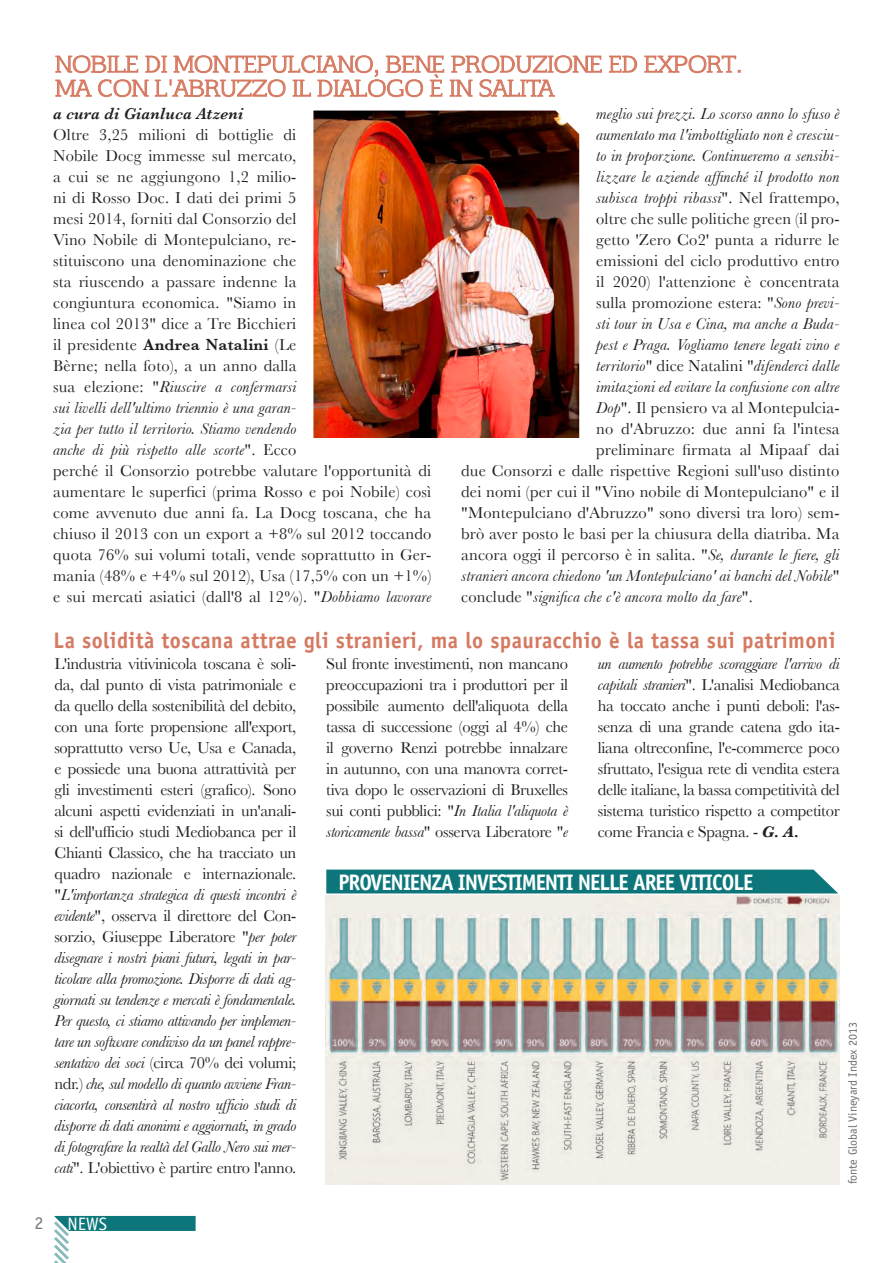
<style>
.page{position:relative;width:893px;height:1263px;background:#fff}
.page>*{position:absolute;margin:0;border:0;box-sizing:border-box;transform-origin:0 0}
.t1{font:22.5px "Aftaserif";color:#d67961}
.t2{font:700 22.5px "Officina Sans Std";letter-spacing:.02em;color:#d67961;scale:.95 1}
.t3{font:700 22.5px "Officina Sans Std";letter-spacing:-.05em;color:#fff;scale:.95 1}
.t4{font:18px "Officina Sans Std";color:#fff}
.t5{font:18px "Officina Sans Std";color:#76787b}
.t6{font:16.5px/21px "Baskerville";letter-spacing:.01em;color:#231f20;text-align:justify}
.t7{font:italic 16.5px "Baskerville";letter-spacing:.01em;color:#231f20}
.t8{font:italic 600 16.5px "Baskerville";letter-spacing:.01em;color:#231f20}
.Firma{font:12px "Officina Sans Std";color:#6c6d70}
.s1{font-weight:600}
.s2{font-style:italic}
.s3{font-style:normal}
.s4{font-weight:700;font-style:italic}
</style>
<div class="page">
<svg style="left:54px;top:1216px;width:142px;height:47px"></svg>
<svg style="left:609px;top:55px;width:28px;height:18px"></svg>
<svg style="left:644px;top:55px;width:97px;height:18px"></svg>
<svg style="left:55px;top:55px;width:547px;height:42px"></svg>
<img style="left:313px;top:111px;width:266px;height:327px">
<img style="left:326px;top:896px;width:514px;height:288px">
<div style="left:337px;top:895px;width:258px;height:19px;background:#f1ede7"></div>
<hr style="left:574px;top:907px;width:259px;height:3px;background:#f1ede7">
<div style="left:326px;top:869px;width:512px;height:24px;background:#0d767a"></div>
<div style="left:337px;top:1164px;width:124px;height:17px;background:#f1ede7"></div>
<p class="t1" style="left:55px;top:50px;width:688px">NOBILE DI MONTEPULCIANO, BENE PRODUZIONE ED EXPORT.</p>
<p class="t1" style="left:55px;top:74px;width:500px">MA CON L'ABRUZZO IL DIALOGO È IN SALITA</p>
<p class="t8" style="left:53px;top:104px;width:192px">a cura di Gianluca Atzeni</p>
<p class="t6" style="left:53px;top:124px;width:380px;text-align:left">Oltre 3,25 milioni di bottiglie di<br>Nobile Docg immesse sul mercato,<br>a cui se ne aggiungono 1,2 milio-<br>ni di Rosso Doc. I dati dei primi 5<br>mesi 2014, forniti dal Consorzio del<br>Vino Nobile di Montepulciano, re-<br>stituiscono una denominazione che<br>sta riuscendo a passare indenne la<br>congiuntura economica. "Siamo in<br>linea col 2013" dice a Tre Bicchieri<br>il presidente <span class="s1">Andrea Natalini</span> (Le<br>Bèrne; nella foto), a un anno dalla<br>sua elezione: "<span class="s2">Riuscire a confermarsi<br>sui livelli dell'ultimo triennio è una garan-<br>zia per tutto il territorio. Stiamo vendendo<br>anche di più rispetto alle scorte</span>". Ecco<br>perché il Consorzio potrebbe valutare l'opportunità di aumentare le superfici (prima Rosso e poi Nobile) così come avvenuto due anni fa. La Docg toscana, che ha chiuso il 2013 con un export a +8% sul 2012 toccando quota 76% sui volumi totali, vende soprattutto in Ger&shy;mania (48% e +4% sul 2012), Usa (17,5% con un +1%) e sui mercati asiatici (dall'8 al 12%). "<span class="s2">Dobbiamo lavorare</span></p>
<p class="t7" style="left:596px;top:104px;width:245px">meglio sui prezzi. Lo scorso anno lo sfuso è</p>
<p class="t7" style="left:596px;top:125px;width:245px">aumentato ma l'imbottigliato non è cresciu-</p>
<p class="t7" style="left:596px;top:146px;width:245px">to in proporzione. Continueremo a sensibi-</p>
<p class="t7" style="left:596px;top:167px;width:245px">lizzare le aziende affinché il prodotto non</p>
<p class="t7" style="left:596px;top:188px;width:245px">subisca troppi ribassi<span class="s3">". Nel frattempo,</span></p>
<p class="t6" style="left:596px;top:208px;width:245px">oltre che sulle politiche green (il pro-</p>
<p class="t6" style="left:596px;top:229px;width:245px">getto 'Zero Co2' punta a ridurre le</p>
<p class="t6" style="left:596px;top:250px;width:245px">emissioni del ciclo produttivo entro</p>
<p class="t6" style="left:596px;top:271px;width:245px">il 2020) l'attenzione è concentrata</p>
<p class="t6" style="left:596px;top:292px;width:245px">sulla promozione estera: "<span class="s2">Sono previ-</span></p>
<p class="t7" style="left:596px;top:314px;width:245px">sti tour in Usa e Cina, ma anche a Buda-</p>
<p class="t7" style="left:596px;top:335px;width:245px">pest e Praga. Vogliamo tenere legati vino e</p>
<p class="t7" style="left:596px;top:356px;width:245px">territorio<span class="s3">" dice Natalini "</span>difenderci dalle</p>
<p class="t7" style="left:596px;top:377px;width:245px">imitazioni ed evitare la confusione con altre</p>
<p class="t6" style="left:596px;top:397px;width:245px"><span class="s2">Dop</span>". Il pensiero va al Montepulcia-</p>
<p class="t6" style="left:596px;top:418px;width:245px">no d'Abruzzo: due anni fa l'intesa</p>
<p class="t6" style="left:596px;top:439px;width:245px">preliminare firmata al Mipaaf dai</p>
<p class="t6" style="left:461px;top:460px;width:380px">due Consorzi e dalle rispettive Regioni sull'uso distinto</p>
<p class="t6" style="left:461px;top:481px;width:380px">dei nomi (per cui il "Vino nobile di Montepulciano" e il</p>
<p class="t6" style="left:461px;top:502px;width:380px">"Montepulciano d'Abruzzo" sono diversi tra loro) sem-</p>
<p class="t6" style="left:461px;top:523px;width:380px">brò aver posto le basi per la chiusura della diatriba. Ma</p>
<p class="t6" style="left:461px;top:544px;width:380px">ancora oggi il percorso è in salita. "<span class="s2">Se, durante le fiere, gli</span></p>
<p class="t7" style="left:461px;top:566px;width:380px">stranieri ancora chiedono 'un Montepulciano' ai banchi del Nobile<span class="s3">"</span></p>
<p class="t7" style="left:461px;top:587px;width:293px"><span class="s3">conclude "</span>significa che c'è ancora molto da fare<span class="s3">".</span></p>
<p class="t2" style="left:54px;top:626px;width:825px">La solidità toscana attrae gli stranieri, ma lo spauracchio è la tassa sui patrimoni</p>
<p class="t6" style="left:54px;top:653px;width:243px">L'industria vitivinicola toscana è soli&shy;da, dal punto di vista patrimoniale e da quello della sostenibilità del debito, con una forte propensione all'export, soprattutto verso Ue, Usa e Canada, e possiede una buona attrattività per gli investimenti esteri (grafico). Sono alcuni aspetti evidenziati in un'anali&shy;si dell'ufficio studi Mediobanca per il Chianti Classico, che ha tracciato un quadro nazionale e internazionale. "<span class="s2">L'importanza strategica di questi incontri è evidente</span>", osserva il direttore del Con&shy;sorzio, Giuseppe Liberatore "<span class="s2">per poter disegnare i nostri piani futuri, legati in par&shy;ticolare alla promozione. Disporre di dati ag&shy;giornati su tendenze e mercati è fondamentale.<br>Per questo, ci stiamo attivando per implemen&shy;tare un software condiviso da un panel rappre&shy;sentativo dei soci</span> (circa 70% dei volumi; ndr.) <span class="s2">che, sul modello di quanto avviene Fran&shy;ciacorta, consentirà al nostro ufficio studi di disporre di dati anonimi e aggiornati, in grado di fotografare la realtà del Gallo Nero sui mer&shy;cati</span>". L'obiettivo è partire entro l'anno.</p>
<p class="t6" style="left:326px;top:653px;width:243px">Sul fronte investimenti, non mancano preoccupazioni tra i produttori per il possibile aumento dell'aliquota della tassa di successione (oggi al 4%) che il governo Renzi potrebbe innalzare in autunno, con una manovra corret&shy;tiva dopo le osservazioni di Bruxelles sui conti pubblici: "<span class="s2">In Italia l'aliquota è storicamente bassa</span>" osserva Liberatore "<span class="s2">e</span></p>
<p class="t6" style="left:598px;top:653px;width:243px"><span class="s2">un aumento potrebbe scoraggiare l'arrivo di capitali stranieri</span>". L'analisi Mediobanca ha toccato anche i punti deboli: l'as&shy;senza di una grande catena gdo ita&shy;liana oltreconfine, l'e-commerce poco sfruttato, l'esigua rete di vendita estera delle italiane, la bassa competitività del sistema turistico rispetto a competitor come Francia e Spagna. - <span class="s4">G. A.</span></p>
<p class="t3" style="left:338px;top:869px;width:438px">PROVENIENZA INVESTIMENTI NELLE AREE VITICOLE</p>
<p class="Firma" style="left:846px;top:1184px;width:164px;rotate:-90deg">fonte Global Vineyard Index 2013</p>
<p class="t5" style="left:34px;top:1212px;width:10px">2</p>
<p class="t4" style="left:67px;top:1213px;width:41px">NEWS</p>
</div>
